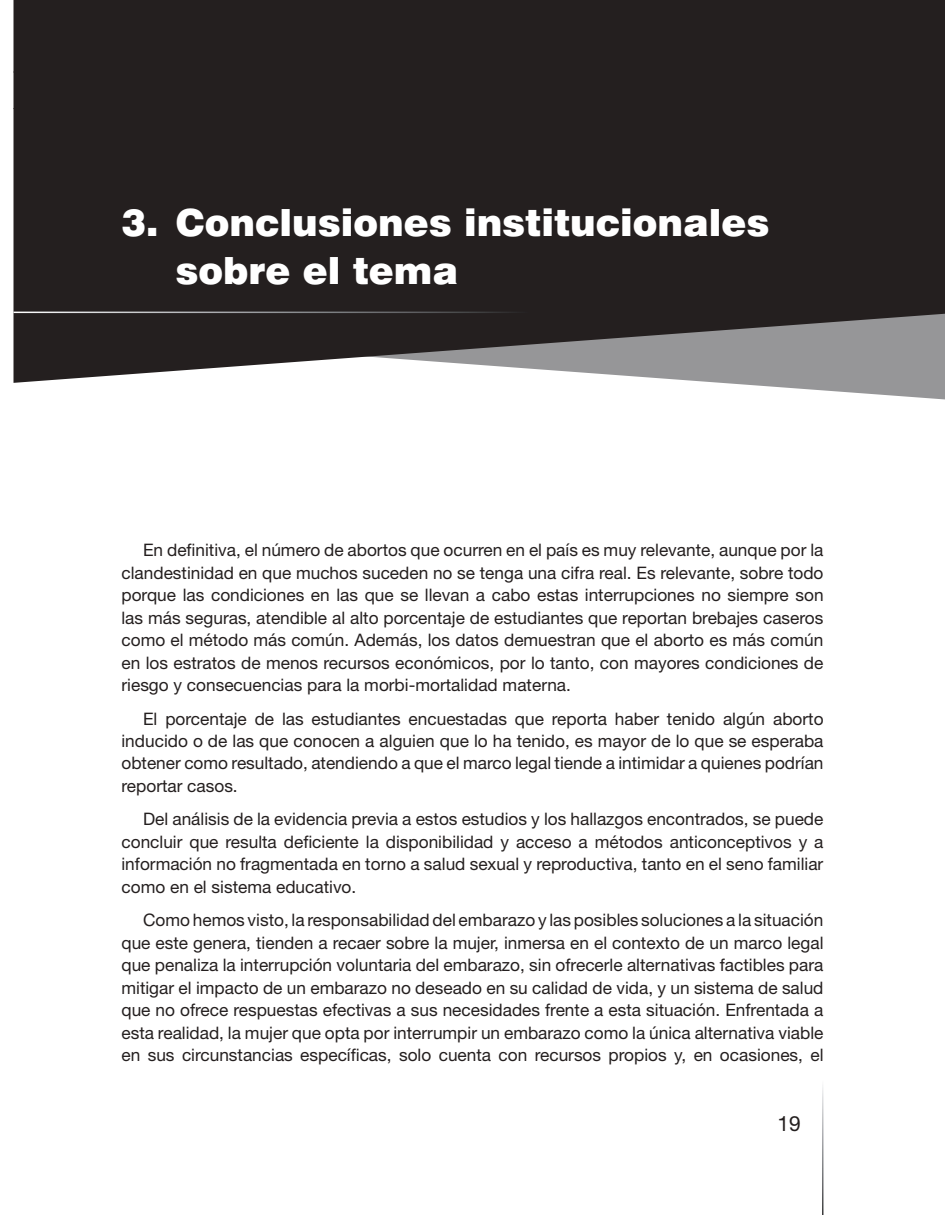
<style>
.page{position:relative;width:945px;height:1215px;background:#fff}
.page>*{position:absolute;margin:0;border:0;box-sizing:border-box;transform-origin:0 0}
.t1{font:900 37.5px/48.8px "Swiss 721 BT";color:#fff}
.t2{font:21px "Helvetica Neue";color:#241f1f}
.t3{font:17.25px/22.5px "Helvetica Neue";color:#241f1f;text-align:justify}
</style>
<div class="page">
<svg style="left:725px;top:383px;width:220px;height:16px"></svg>
<svg style="left:14px;top:0;width:931px;height:383px;background:#312c2c"></svg>
<hr style="left:14px;top:312px;width:515px;height:1px;background:#fff">
<h1 class="t1" style="left:176px;top:198px;width:596px;text-indent:-54px">3. Conclusiones institucionales sobre el tema</h1>
<p class="t3" style="left:122px;top:539px;width:704px;text-indent:22px">En definitiva, el número de abortos que ocurren en el país es muy relevante, aunque por la clandestinidad en que muchos suceden no se tenga una cifra real. Es relevante, sobre todo porque las condiciones en las que se llevan a cabo estas interrupciones no siempre son las más seguras, atendible al alto porcentaje de estudiantes que reportan brebajes caseros como el método más común. Además, los datos demuestran que el aborto es más común en los estratos de menos recursos económicos, por lo tanto, con mayores condiciones de riesgo y consecuencias para la morbi-mortalidad materna.</p>
<p class="t3" style="left:122px;top:707px;width:704px;text-indent:22px">El porcentaje de las estudiantes encuestadas que reporta haber tenido algún aborto inducido o de las que conocen a alguien que lo ha tenido, es mayor de lo que se esperaba obtener como resultado, atendiendo a que el marco legal tiende a intimidar a quienes podrían reportar casos.</p>
<p class="t3" style="left:122px;top:808px;width:704px;text-indent:22px">Del análisis de la evidencia previa a estos estudios y los hallazgos encontrados, se puede concluir que resulta deficiente la disponibilidad y acceso a métodos anticonceptivos y a información no fragmentada en torno a salud sexual y reproductiva, tanto en el seno familiar como en el sistema educativo.</p>
<p class="t3" style="left:122px;top:909px;width:704px;text-indent:22px">Como hemos visto, la responsabilidad del embarazo y las posibles soluciones a la situación que este genera, tienden a recaer sobre la mujer, inmersa en el contexto de un marco legal que penaliza la interrupción voluntaria del embarazo, sin ofrecerle alternativas factibles para mitigar el impacto de un embarazo no deseado en su calidad de vida, y un sistema de salud que no ofrece respuestas efectivas a sus necesidades frente a esta situación. Enfrentada a esta realidad, la mujer que opta por interrumpir un embarazo como la única alternativa viable en sus circunstancias específicas, solo cuenta con recursos propios y, en ocasiones, el</p>
<p class="t2" style="left:777px;top:1111px;width:25px">19</p>
</div>
